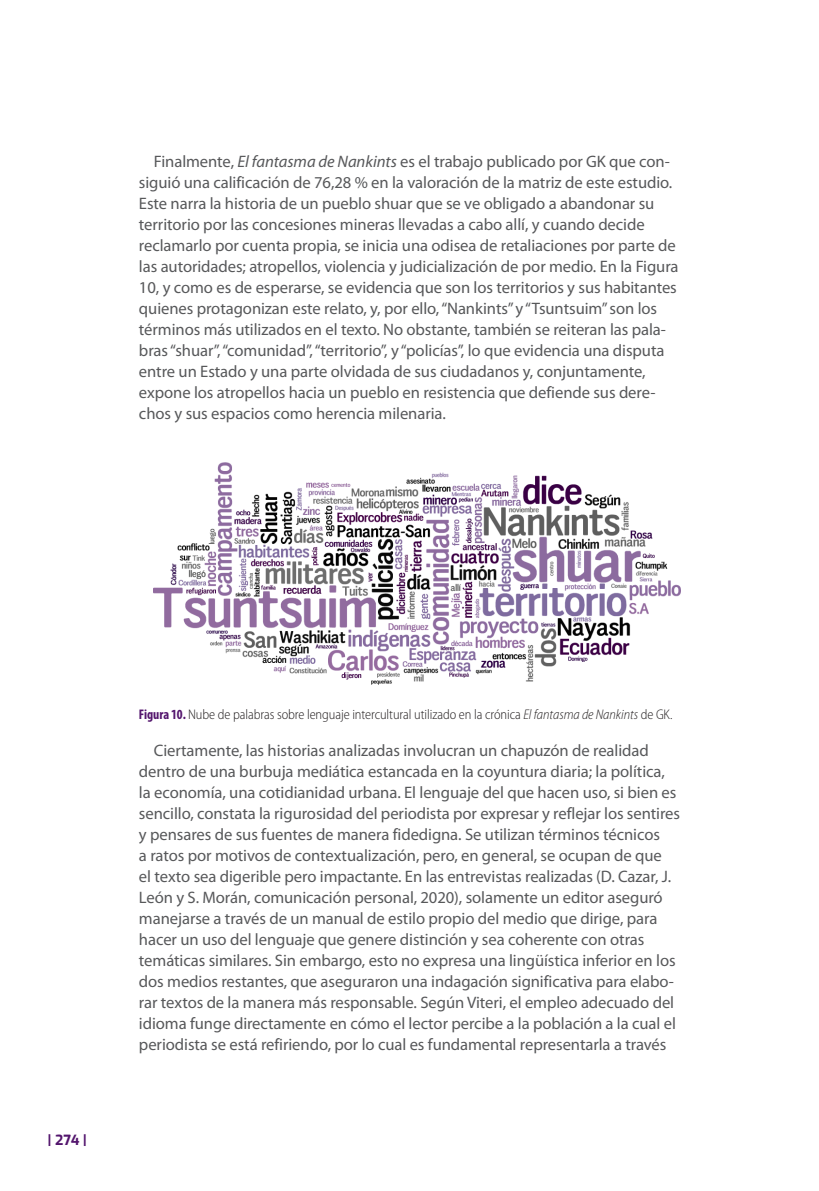
<style>
.page{position:relative;width:819px;height:1191px;background:#fff}
.page>*{position:absolute;margin:0;border:0;box-sizing:border-box;transform-origin:0 0}
.t1{font:16.62px/21px "Myriad Pro";letter-spacing:-.005em;color:#57585a}
.pie_de_foto{font:300 semi-condensed 14px "Myriad Pro";letter-spacing:-.005em;color:#231f20}
.t2{font:100 14px "Exo";color:#53156d}
.s1{font-style:italic}
.s2{font-weight:700;font-stretch:condensed;color:#53156d}
</style>
<div class="page">
<img style="left:154px;top:462px;width:526px;height:223px">
<p class="t1" style="left:139px;top:151px;width:541px;text-indent:15px">Finalmente, <span class="s1">El fantasma de Nankints</span> es el trabajo publicado por GK que con&shy;siguió una calificación de 76,28 % en la valoración de la matriz de este estudio.<br>Este narra la historia de un pueblo shuar que se ve obligado a abandonar su territorio por las concesiones mineras llevadas a cabo allí, y cuando decide reclamarlo por cuenta propia, se inicia una odisea de retaliaciones por parte de las autoridades; atropellos, violencia y judicialización de por medio. En la Figura 10, y como es de esperarse, se evidencia que son los territorios y sus habitantes quienes protagonizan este relato, y, por ello, “Nankints” y “Tsuntsuim” son los términos más utilizados en el texto. No obstante, también se reiteran las pala&shy;bras “shuar”, “comunidad”, “territorio”, y “policías”, lo que evidencia una disputa entre un Estado y una parte olvidada de sus ciudadanos y, conjuntamente, expone los atropellos hacia un pueblo en resistencia que defiende sus dere&shy;chos y sus espacios como herencia milenaria.</p>
<p class="t2" style="left:48px;top:1129px;width:40px">| 274 |</p>
<p class="pie_de_foto" style="left:139px;top:705px;width:535px"><span class="s2">Figura 10.</span> Nube de palabras sobre lenguaje intercultural utilizado en la crónica <span class="s1">El fantasma de Nankints</span> de GK.</p>
<p class="t1" style="left:139px;top:739px;width:542px;text-indent:15px">Ciertamente, las historias analizadas involucran un chapuzón de realidad dentro de una burbuja mediática estancada en la coyuntura diaria; la política, la economía, una cotidianidad urbana. El lenguaje del que hacen uso, si bien es sencillo, constata la rigurosidad del periodista por expresar y reflejar los sentires y pensares de sus fuentes de manera fidedigna. Se utilizan términos técnicos<br>a ratos por motivos de contextualización, pero, en general, se ocupan de que<br>el texto sea digerible pero impactante. En las entrevistas realizadas (D. Cazar, J.<br>León y S. Morán, comunicación personal, 2020), solamente un editor aseguró manejarse a través de un manual de estilo propio del medio que dirige, para hacer un uso del lenguaje que genere distinción y sea coherente con otras temáticas similares. Sin embargo, esto no expresa una lingüística inferior en los dos medios restantes, que aseguraron una indagación significativa para elabo&shy;rar textos de la manera más responsable. Según Viteri, el empleo adecuado del idioma funge directamente en cómo el lector percibe a la población a la cual el periodista se está refiriendo, por lo cual es fundamental representarla a través</p>
</div>
